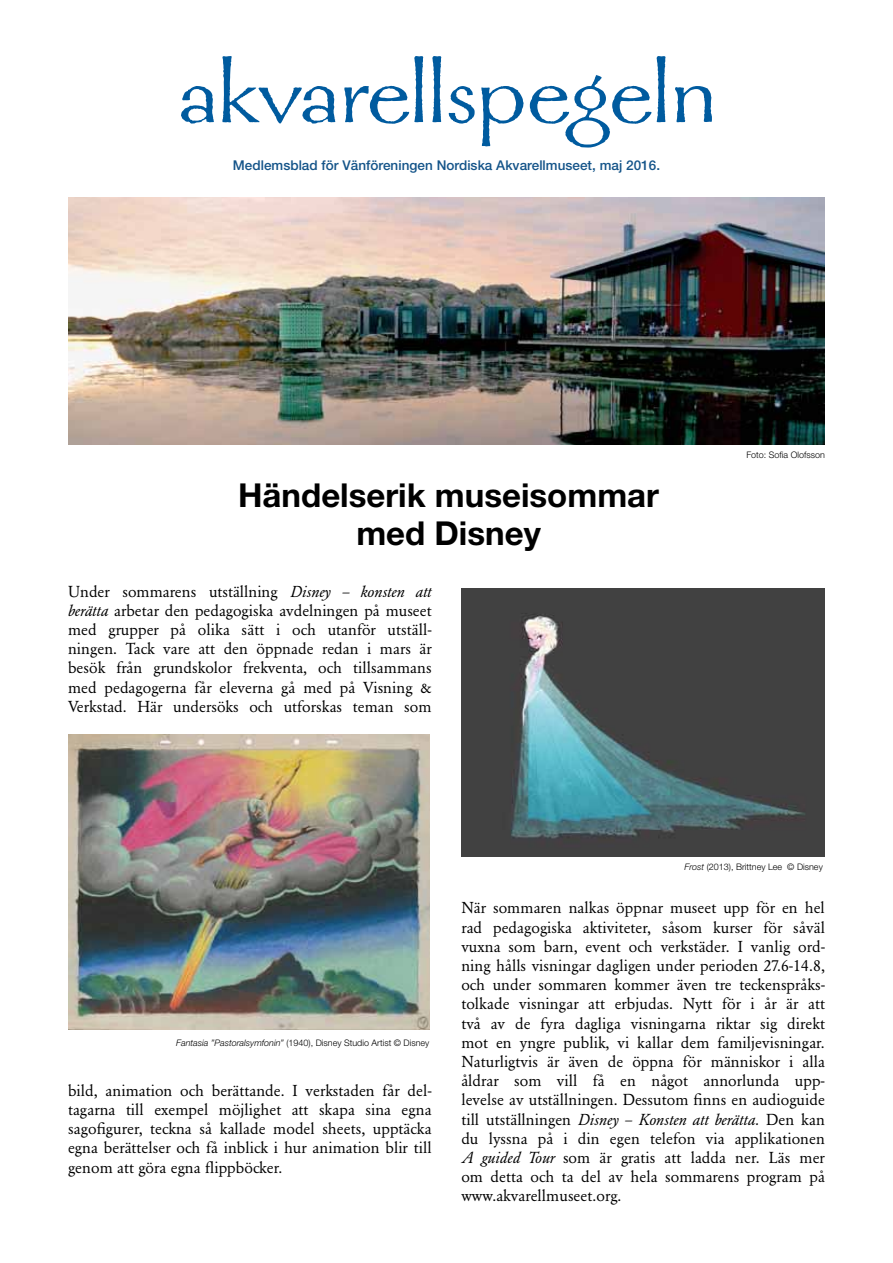
<style>
.page{position:relative;width:893px;height:1263px;background:#fff}
.page>*{position:absolute;margin:0;border:0;box-sizing:border-box;transform-origin:0 0}
.t1{font:700 33px/37.8px "Helvetica Neue";color:#000;text-align:center}
.t2{font:15.75px/19.2px "Garamond BE";letter-spacing:.005em;color:#000;text-align:justify}
.t3{font:500 13.5px "Helvetica Neue";letter-spacing:.005em;color:#145489}
.t4{font:300 9px "Helvetica Neue";color:#000}
.s1{font-style:italic}
</style>
<div class="page">
<svg style="left:181px;top:56px;width:531px;height:92px"></svg>
<img style="left:68px;top:198px;width:757px;height:246px">
<img style="left:461px;top:589px;width:364px;height:268px">
<img style="left:68px;top:735px;width:361px;height:294px">
<p class="t3" style="left:233px;top:157px;width:429px">Medlemsblad för Vänföreningen Nordiska Akvarellmuseet, maj 2016.</p>
<h1 class="t1" style="left:238px;top:476px;width:422px">Händelserik museisommar med Disney</h1>
<p class="t2" style="left:68px;top:582px;width:365px">Under sommarens utställning <span class="s1">Disney – konsten att berätta</span> arbetar den pedagogiska avdelningen på museet med grupper på olika sätt i och utanför utställ&shy;ningen. Tack vare att den öppnade redan i mars är besök från grundskolor frekventa, och tillsammans med pedagogerna får eleverna gå med på Visning &amp; Verkstad. Här undersöks och utforskas teman som</p>
<p class="t4" style="left:746px;top:449px;width:80px">Foto: Sofia Olofsson</p>
<p class="t4" style="left:685px;top:862px;width:140px"><span class="s1">Frost</span> (2013), Brittney Lee © Disney</p>
<p class="t4" style="left:176px;top:1037px;width:255px"><span class="s1">Fantasia ”Pastoralsymfonin”</span> (1940), Disney Studio Artist © Disney</p>
<p class="t2" style="left:68px;top:1081px;width:365px">bild, animation och berättande. I verkstaden får del&shy;tagarna till exempel möjlighet att skapa sina egna sagofigurer, teckna så kallade model sheets, upptäcka egna berättelser och få inblick i hur animation blir till genom att göra egna flippböcker.</p>
<p class="t2" style="left:461px;top:898px;width:365px">När sommaren nalkas öppnar museet upp för en hel rad pedagogiska aktiviteter, såsom kurser för såväl vuxna som barn, event och verkstäder. I vanlig ord&shy;ning hålls visningar dagligen under perioden 27.6-14.8, och under sommaren kommer även tre teckenspråks&shy;tolkade visningar att erbjudas. Nytt för i år är att två av de fyra dagliga visningarna riktar sig direkt mot en yngre publik, vi kallar dem familjevisningar.<br>Naturligtvis är även de öppna för människor i alla åldrar som vill få en något annorlunda upp&shy;levelse av utställningen. Dessutom finns en audioguide till utställningen <span class="s1">Disney – Konsten att berätta.</span> Den kan du lyssna på i din egen telefon via applikationen <span class="s1">A guided Tour</span> som är gratis att ladda ner. Läs mer om detta och ta del av hela sommarens program på www.akvarellmuseet.org.</p>
</div>
